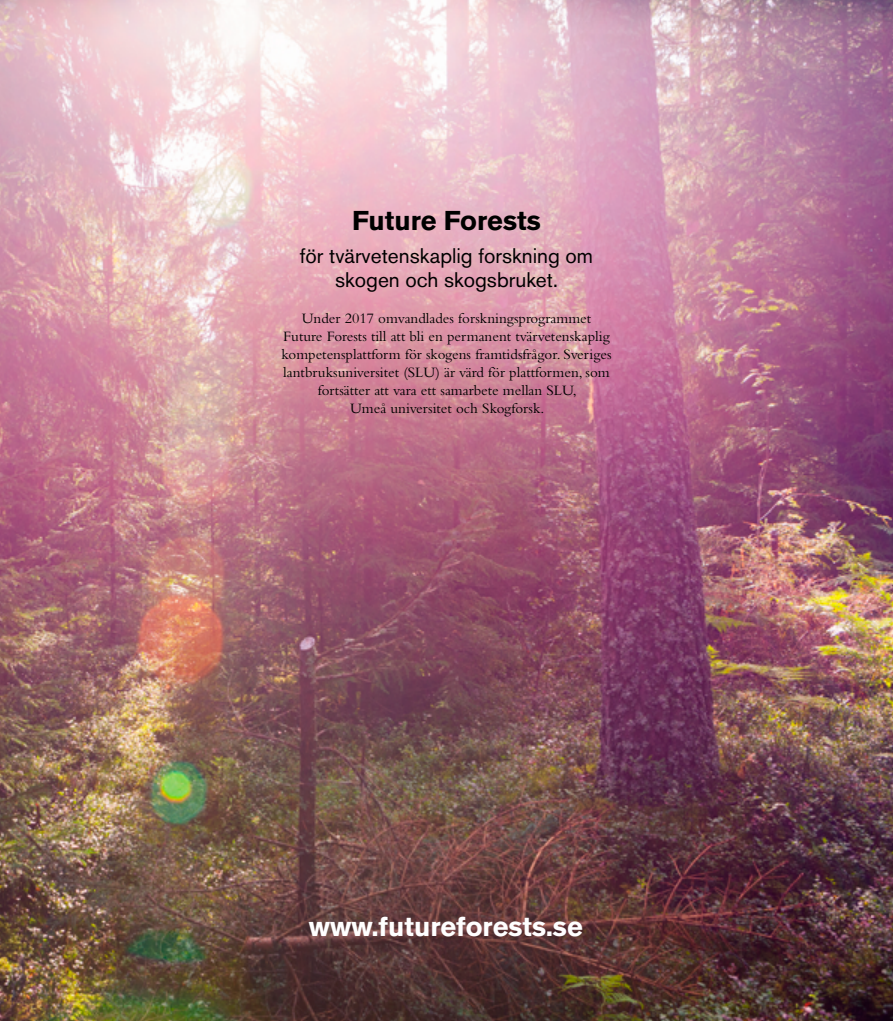
<style>
.page{position:relative;width:893px;height:1021px;background:#fff}
.page>*{position:absolute;margin:0;border:0;box-sizing:border-box;transform-origin:0 0}
.t1{font:700 27px "Akzidenz Grotesk BE";color:#fff}
.t2{font:700 27px "Akzidenz Grotesk BE";color:#000}
.t3{font:21px/24px "Akzidenz Grotesk BE";color:#000;text-align:center}
.t4{font:15px/18px "Bembo Std";color:#000;text-align:center}
</style>
<div class="page">
<img style="left:0;top:0;width:893px;height:1020px">
<h1 class="t2" style="left:352px;top:205px;width:190px">Future Forests</h1>
<h2 class="t3" style="left:300px;top:244px;width:295px">för tvärvetenskaplig forskning om skogen och skogsbruket.</h2>
<p class="t4" style="left:281px;top:309px;width:332px">Under 2017 omvandlades forskningsprogrammet Future Forests till att bli en permanent tvärvetenskaplig kompetensplattform för skogens framtidsfrågor. Sveriges lantbruksuniversitet (SLU) är värd för plattformen, som fortsätter att vara ett samarbete mellan SLU,<br>Umeå universitet och Skogforsk.</p>
<h1 class="t1" style="left:309px;top:910px;width:275px">www.futureforests.se</h1>
</div>
